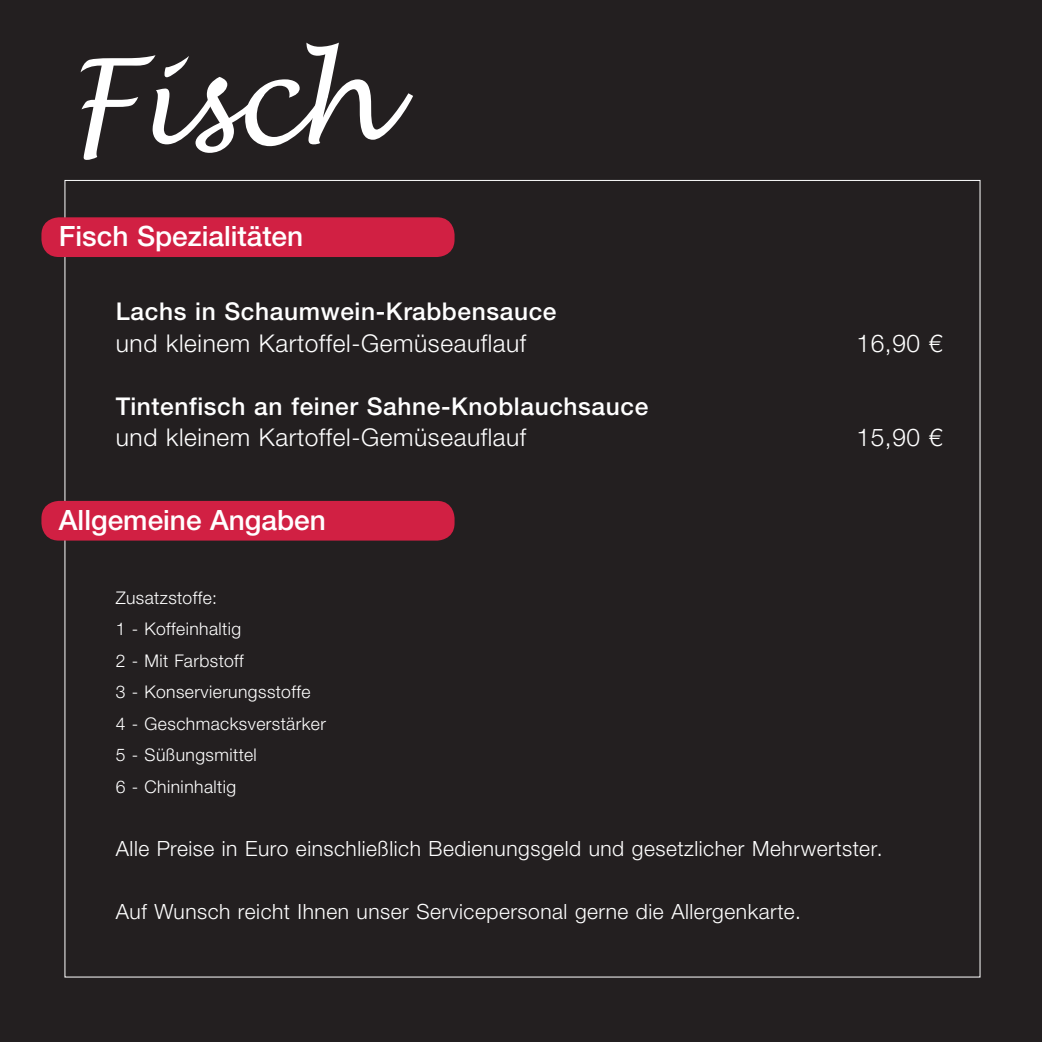
<style>
.page{position:relative;width:1042px;height:1042px;background:#231f20}
.page>*{position:absolute;margin:0;border:0;box-sizing:border-box;transform-origin:0 0}
.t1{font:italic 117.25px "Lucida Handwriting";letter-spacing:-.025em;color:#fff}
.t2{font:500 28px "Helvetica Neue LTW1 G";color:#fff}
.t3{font:300 24.5px "Helvetica Neue LTW1 G";letter-spacing:.025em;color:#fff}
.t4{font:500 24.5px "Helvetica Neue LTW1 G";letter-spacing:.025em;color:#fff}
.t5{font:300 21px "Helvetica Neue LTW1 G";letter-spacing:.025em;color:#fff}
.t6{font:300 17.5px/31.5px "Helvetica Neue LTW1 G";letter-spacing:.025em;color:#fff}
</style>
<div class="page">
<div style="left:41px;top:217px;width:413px;height:40px;background:#d12043;border-radius:18px"></div>
<div style="left:41px;top:501px;width:413px;height:39px;background:#d12043;border-radius:18px"></div>
<h1 class="t1" style="left:65px;top:30px;width:319px">Fisch</h1>
<h2 class="t2" style="left:59px;top:219px;width:246px">Fisch Spezialitäten</h2>
<p class="t4" style="left:116px;top:297px;width:442px">Lachs in Schaumwein-Krabbensauce</p>
<p class="t3" style="left:116px;top:328px;width:412px">und kleinem Kartoffel-Gemüseauflauf</p>
<p class="t3" style="left:856px;top:328px;width:88px">16,90 €</p>
<p class="t4" style="left:116px;top:391px;width:534px">Tintenfisch an feiner Sahne-Knoblauchsauce</p>
<p class="t3" style="left:116px;top:422px;width:412px">und kleinem Kartoffel-Gemüseauflauf</p>
<p class="t3" style="left:856px;top:422px;width:88px">15,90 €</p>
<h2 class="t2" style="left:59px;top:503px;width:268px">Allgemeine Angaben</h2>
<p class="t6" style="left:116px;top:581px;width:211px">Zusatzstoffe:<br>1 - Koffeinhaltig<br>2 - Mit Farbstoff<br>3 - Konservierungsstoffe<br>4 - Geschmacksverstärker<br>5 - Süßungsmittel<br>6 - Chininhaltig</p>
<p class="t5" style="left:116px;top:835px;width:768px">Alle Preise in Euro einschließlich Bedienungsgeld und gesetzlicher Mehrwertster.</p>
<p class="t5" style="left:116px;top:898px;width:687px">Auf Wunsch reicht Ihnen unser Servicepersonal gerne die Allergenkarte.</p>
</div>
